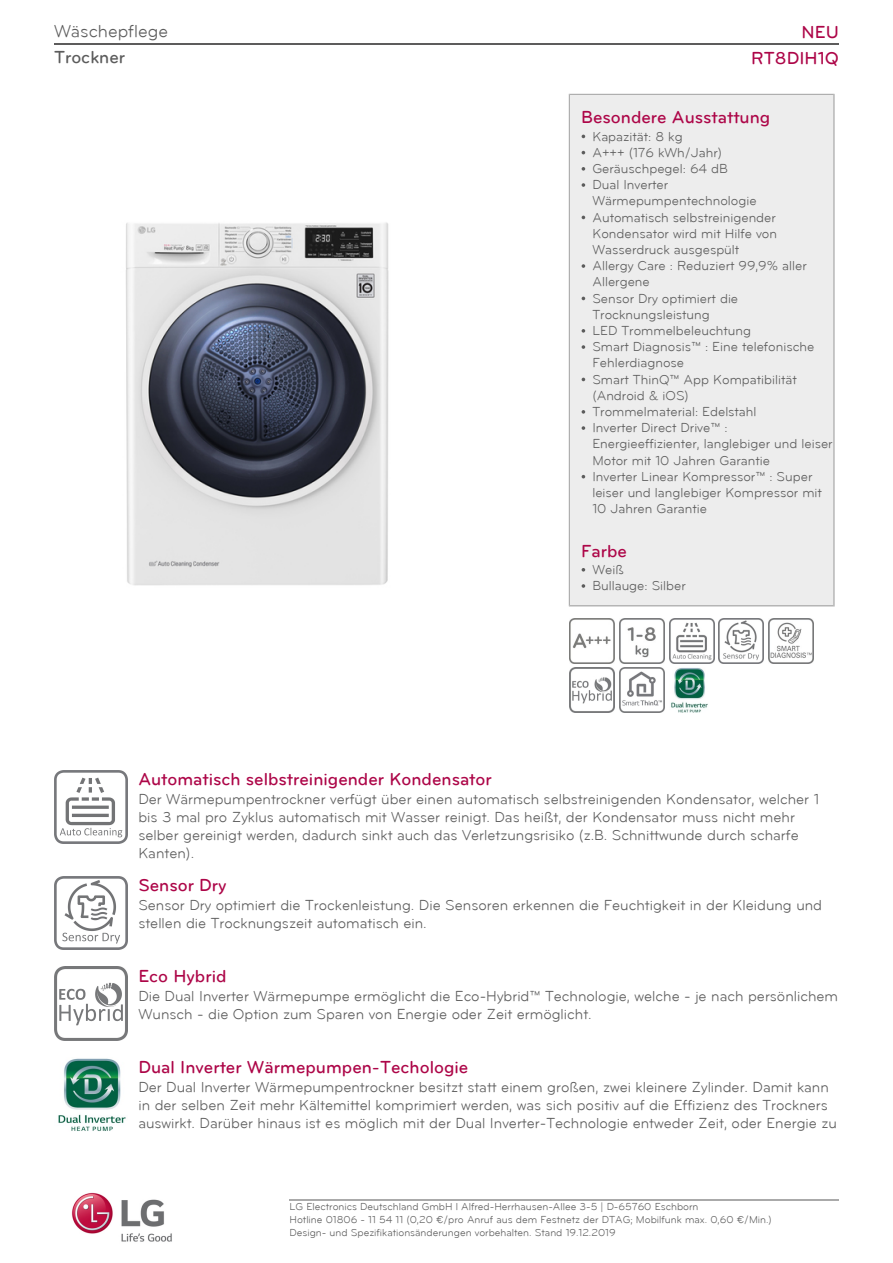
<style>
.page{position:relative;width:893px;height:1263px;background:#fff}
.page>*{position:absolute;margin:0;border:0;box-sizing:border-box;transform-origin:0 0}
.t1{font:500 18px "Bryant LG";color:#ad0648}
.t2{font:18px "Bryant LG";color:#5c5c5c}
.t3{font:500 18px "Bryant LG";color:#5c5c5c}
.t4{font:15px/18.1px "Bryant LG";color:#5c5c5c}
.t5{font:13.5px/16.2px "Bryant LG";color:#5c5c5c}
.t6{font:10.5px/12.8px "Bryant LG";color:#5c5c5c}
</style>
<div class="page">
<hr style="left:54px;top:43px;width:785px;height:2px;background:#5d5c5c">
<hr style="left:290px;top:1199px;width:549px;height:2px;background:#aaa">
<img style="left:71px;top:1192px;width:101px;height:50px">
<div style="left:569px;top:94px;width:265px;height:512px;background:#ededed"></div>
<img style="left:126px;top:222px;width:263px;height:364px">
<img style="left:570px;top:619px;width:45px;height:45px">
<img style="left:619px;top:619px;width:45px;height:45px">
<img style="left:669px;top:619px;width:45px;height:45px">
<img style="left:719px;top:619px;width:45px;height:45px">
<img style="left:768px;top:619px;width:45px;height:45px">
<img style="left:570px;top:668px;width:45px;height:45px">
<img style="left:619px;top:668px;width:45px;height:45px">
<img style="left:670px;top:668px;width:38px;height:45px">
<img style="left:54px;top:770px;width:73px;height:73px">
<img style="left:54px;top:876px;width:73px;height:73px">
<img style="left:54px;top:967px;width:73px;height:73px">
<img style="left:58px;top:1058px;width:68px;height:73px">
<p class="t2" style="left:54px;top:24px;width:116px">Wäschepflege</p>
<p class="t1" style="left:802px;top:24px;width:39px">NEU</p>
<p class="t3" style="left:54px;top:49px;width:73px">Trockner</p>
<p class="t1" style="left:751px;top:50px;width:89px">RT8DIH1Q</p>
<p class="t1" style="left:581px;top:110px;width:191px">Besondere Ausstattung</p>
<p class="t5" style="left:592px;top:129px;width:242px">Kapazität: 8 kg<br>A+++ (176 kWh/Jahr)<br>Geräuschpegel: 64 dB<br>Dual Inverter<br>Wärmepumpentechnologie<br>Automatisch selbstreinigender<br>Kondensator wird mit Hilfe von<br>Wasserdruck ausgespült<br>Allergy Care : Reduziert 99,9% aller<br>Allergene<br>Sensor Dry optimiert die<br>Trocknungsleistung<br>LED Trommelbeleuchtung<br>Smart Diagnosis™ : Eine telefonische<br>Fehlerdiagnose<br>Smart ThinQ™ App Kompatibilität (Android &amp; iOS)<br>Trommelmaterial: Edelstahl<br>Inverter Direct Drive™ :<br>Energieeffizienter, langlebiger und leiser<br>Motor mit 10 Jahren Garantie<br>Inverter Linear Kompressor™ : Super leiser und langlebiger Kompressor mit<br>10 Jahren Garantie</p>
<p class="t1" style="left:581px;top:543px;width:47px">Farbe</p>
<p class="t5" style="left:592px;top:562px;width:95px">Weiß<br>Bullauge: Silber</p>
<p class="t1" style="left:138px;top:771px;width:355px">Automatisch selbstreinigender Kondensator</p>
<p class="t4" style="left:138px;top:791px;width:682px">Der Wärmepumpentrockner verfügt über einen automatisch selbstreinigenden Kondensator, welcher 1 bis 3 mal pro Zyklus automatisch mit Wasser reinigt. Das heißt, der Kondensator muss nicht mehr selber gereinigt werden, dadurch sinkt auch das Verletzungsrisiko (z.B. Schnittwunde durch scharfe Kanten).</p>
<p class="t1" style="left:138px;top:877px;width:90px">Sensor Dry</p>
<p class="t4" style="left:138px;top:897px;width:685px">Sensor Dry optimiert die Trockenleistung. Die Sensoren erkennen die Feuchtigkeit in der Kleidung und stellen die Trocknungszeit automatisch ein.</p>
<p class="t1" style="left:138px;top:968px;width:90px">Eco Hybrid</p>
<p class="t4" style="left:138px;top:988px;width:701px">Die Dual Inverter Wärmepumpe ermöglicht die Eco-Hybrid™ Technologie, welche - je nach persönlichem<br>Wunsch - die Option zum Sparen von Energie oder Zeit ermöglicht.</p>
<p class="t1" style="left:138px;top:1059px;width:331px">Dual Inverter Wärmepumpen-Techologie</p>
<p class="t4" style="left:138px;top:1079px;width:700px">Der Dual Inverter Wärmepumpentrockner besitzt statt einem großen, zwei kleinere Zylinder. Damit kann in der selben Zeit mehr Kältemittel komprimiert werden, was sich positiv auf die Effizienz des Trockners auswirkt. Darüber hinaus ist es möglich mit der Dual Inverter-Technologie entweder Zeit, oder Energie zu</p>
<p class="t6" style="left:290px;top:1201px;width:484px">LG Electronics Deutschland GmbH l Alfred-Herrhausen-Allee 3-5 | D-65760 Eschborn<br>Hotline 01806 - 11 54 11 (0,20 €/pro Anruf aus dem Festnetz der DTAG; Mobilfunk max. 0,60 €/Min.)<br>Design- und Spezifikationsänderungen vorbehalten. Stand 19.12.2019</p>
</div>
